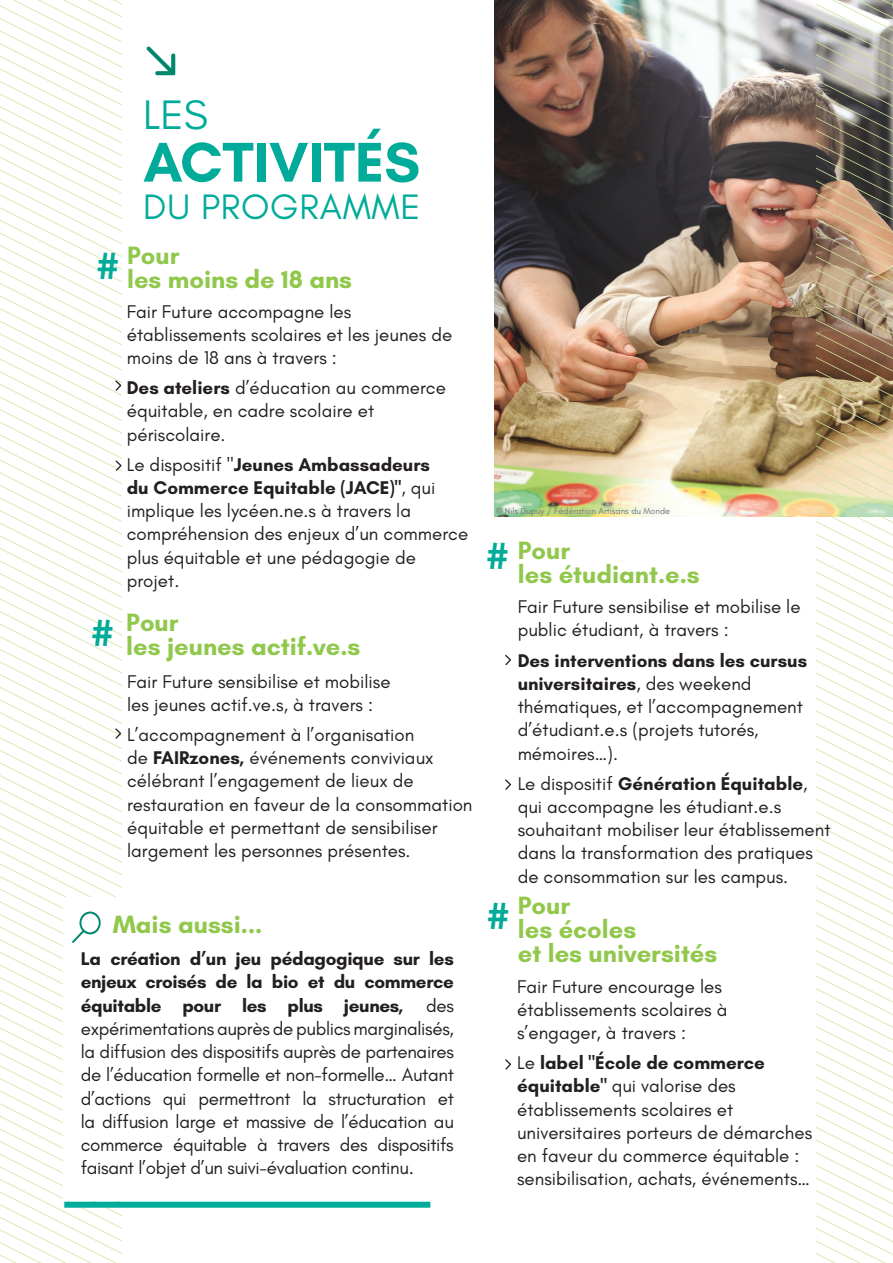
<style>
.page{position:relative;width:893px;height:1263px;background:#fff}
.page>*{position:absolute;margin:0;border:0;box-sizing:border-box;transform-origin:0 0}
.t1{font:700 57px "Glacial Indifference";color:#00ab99}
.t2{font:42px "Glacial Indifference";color:#00ab99}
.t3{font:36px "Glacial Indifference";letter-spacing:.02em;color:#00ab99}
.t4{font:700 25.5px/24px "Glacial Indifference";color:#91c84b}
.t5{font:700 25.5px/24px "Glacial Indifference";color:#90c84c}
.t6{font:18.75px/23.2px "Glacial Indifference";color:#231f20}
.t7{font:9px "Glacial Indifference";color:#76787b}
.s1{font-weight:700}
.s2{font-size:37.95px;color:#00ab99}
.s3{font-size:19.5px}
</style>
<div class="page">
<svg style="left:0;top:0;width:121px;height:1263px"></svg>
<img style="left:494px;top:0;width:322px;height:517px">
<img style="left:816px;top:0;width:77px;height:1263px">
<svg style="left:505px;top:655px;width:6px;height:10px"></svg>
<svg style="left:505px;top:779px;width:6px;height:11px"></svg>
<svg style="left:505px;top:1059px;width:6px;height:10px"></svg>
<svg style="left:115px;top:728px;width:6px;height:11px"></svg>
<svg style="left:146px;top:46px;width:30px;height:30px"></svg>
<svg style="left:115px;top:380px;width:6px;height:11px"></svg>
<svg style="left:116px;top:460px;width:6px;height:11px"></svg>
<div style="left:64px;top:1202px;width:366px;height:6px;background:#00ab99"></div>
<div style="left:64px;top:897px;width:407px;height:304px;background:#fff"></div>
<svg style="left:72px;top:911px;width:29px;height:32px"></svg>
<h2 class="t2" style="left:143px;top:92px;width:66px">LES</h2>
<h1 class="t1" style="left:143px;top:127px;width:278px">ACTIVITÉS</h1>
<h3 class="t3" style="left:143px;top:187px;width:279px">DU PROGRAMME</h3>
<h3 class="t5" style="left:97px;top:243px;width:256px;text-indent:30px">Pour<br><sup>#</sup> les moins de 18 ans</h3>
<p class="t6" style="left:127px;top:300px;width:327px">Fair Future accompagne les établissements scolaires et les jeunes de moins de 18 ans à travers :</p>
<p class="t6" style="left:127px;top:376px;width:321px"><span class="s1">Des ateliers</span> d’éducation au commerce équitable, en cadre scolaire et périscolaire.</p>
<p class="t6" style="left:127px;top:453px;width:343px">Le dispositif "<span class="s1">Jeunes Ambassadeurs<br>du Commerce Equitable (JACE)"</span>, qui implique les lycéen.ne.s à travers la compréhension des enjeux d’un commerce plus équitable et une pédagogie de projet.</p>
<h3 class="t5" style="left:126px;top:610px;width:236px;text-indent:-34px"><span class="s2">#</span> Pour<br>les jeunes actif.ve.s</h3>
<p class="t6" style="left:127px;top:670px;width:265px">Fair Future sensibilise et mobilise les jeunes actif.ve.s, à travers :</p>
<p class="t6" style="left:127px;top:723px;width:347px">L’accompagnement à l’organisation<br>de <span class="s1">FAIRzones,</span> événements conviviaux célébrant l’engagement de lieux de restauration en faveur de la consommation équitable et permettant de sensibiliser largement les personnes présentes.</p>
<h3 class="t4" style="left:113px;top:912px;width:151px">Mais aussi...</h3>
<p class="t6" style="left:81px;top:947px;width:375px;text-align:justify"><span class="s1">La création d’un jeu pédagogique sur les enjeux croisés de la bio et du commerce équitable pour les plus jeunes,</span> des expérimentations auprès de publics marginalisés, la diffusion des dispositifs auprès de partenaires de l’éducation formelle et non-formelle… Autant d’actions qui permettront la structuration et la diffusion large et massive de l’éducation au commerce équitable à travers des dispositifs faisant l’objet d’un suivi-évaluation continu<span class="s3">.</span></p>
<p class="t7" style="left:496px;top:506px;width:176px">© Nils Dupuy / Fédération Artisans du Monde</p>
<h3 class="t4" style="left:518px;top:538px;width:183px;text-indent:-31px"><span class="s2">#</span> Pour<br>les étudiant.e.s</h3>
<p class="t6" style="left:518px;top:596px;width:284px">Fair Future sensibilise et mobilise le public étudiant, à travers :</p>
<p class="t6" style="left:518px;top:649px;width:291px"><span class="s1">Des interventions dans les cursus universitaires</span>, des weekend thématiques, et l’accompagnement d’étudiant.e.s (projets tutorés, mémoires…).</p>
<p class="t6" style="left:518px;top:772px;width:314px">Le dispositif <span class="s1">Génération Équitable</span>, qui accompagne les étudiant.e.s souhaitant mobiliser leur établissement dans la transformation des pratiques de consommation sur les campus.</p>
<h3 class="t4" style="left:518px;top:893px;width:201px;text-indent:-30px"><span class="s2">#</span> Pour<br>les écoles<br>et les universités</h3>
<p class="t6" style="left:517px;top:975px;width:212px">Fair Future encourage les établissements scolaires à s’engager, à travers :</p>
<p class="t6" style="left:517px;top:1051px;width:297px">Le <span class="s1">label "École de commerce équitable"</span> qui valorise des établissements scolaires et universitaires porteurs de démarches en faveur du commerce équitable : sensibilisation, achats, événements…</p>
</div>
